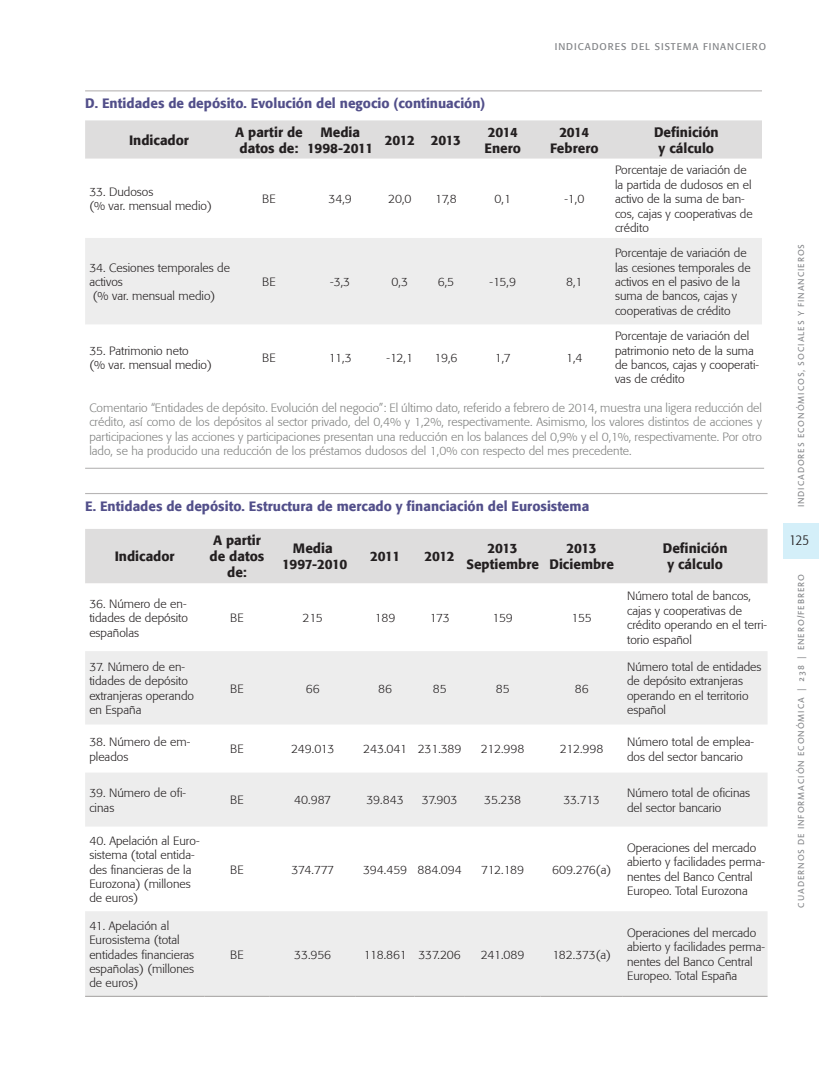
<style>
.page{position:relative;width:830px;height:1085px;background:#fff}
.page>*{position:absolute;margin:0;border:0;box-sizing:border-box;transform-origin:0 0}
.t1{font:300 condensed 15px "Formata";color:#231f20}
._02-Tabla__Encabezad{font:500 13.5px/16.2px "Formata";color:#231f20;text-align:center}
._01-Tabla__Titulo{font:500 13.5px "Formata";color:#524f8a}
._03-Tabla__Texto{font:300 12px/14.4px "Formata";color:#231f20}
._04-Tabla__Comentari{font:300 12px/14.4px "Formata";color:#7f807f;text-align:justify}
.t2{font:9.75px "Formata";letter-spacing:.1em;color:#808285}
.t3{font:9px "Linotype Aroma";letter-spacing:.1em;color:#808285}
</style>
<div class="page">
<div style="left:783px;top:523px;width:35px;height:35px;background:#d4eff9"></div>
<div style="left:85px;top:120px;width:676px;height:39px;background:#dedddd"></div>
<div style="left:85px;top:238px;width:676px;height:86px;background:#ededed"></div>
<hr style="left:85px;top:90px;width:676px;height:1px;background:#b7b5b5">
<hr style="left:85px;top:467px;width:678px;height:2px;background:#b7b5b5">
<div style="left:85px;top:529px;width:682px;height:54px;background:#dedddd"></div>
<svg style="left:85px;top:651px;width:682px;height:344px;fill:#ededed"></svg>
<hr style="left:85px;top:995px;width:119px;height:1px;background:#aba9a8">
<hr style="left:204px;top:995px;width:65px;height:1px;background:#aba9a8">
<hr style="left:269px;top:995px;width:86px;height:1px;background:#aba9a8">
<hr style="left:355px;top:995px;width:59px;height:1px;background:#aba9a8">
<hr style="left:414px;top:995px;width:50px;height:1px;background:#aba9a8">
<hr style="left:464px;top:995px;width:76px;height:1px;background:#aba9a8">
<hr style="left:540px;top:995px;width:82px;height:1px;background:#aba9a8">
<hr style="left:622px;top:995px;width:145px;height:1px;background:#aba9a8">
<hr style="left:85px;top:493px;width:682px;height:1px;background:#b7b5b5">
<p class="_01-Tabla__Titulo" style="left:85px;top:95px;width:401px">D. Entidades de depósito. Evolución del negocio (continuación)</p>
<p class="_02-Tabla__Encabezad" style="left:129px;top:132px;width:61px">Indicador</p>
<p class="_02-Tabla__Encabezad" style="left:235px;top:124px;width:69px">A partir de datos de:</p>
<p class="_02-Tabla__Encabezad" style="left:307px;top:124px;width:68px">Media<br>1998-2011</p>
<p class="_02-Tabla__Encabezad" style="left:384px;top:132px;width:32px">2012</p>
<p class="_02-Tabla__Encabezad" style="left:431px;top:132px;width:32px">2013</p>
<p class="_02-Tabla__Encabezad" style="left:487px;top:124px;width:32px">2014</p>
<p class="_02-Tabla__Encabezad" style="left:484px;top:140px;width:38px">Enero</p>
<p class="t2" style="left:554px;top:40px;width:213px">INDICADORES DEL SISTEMA FINANCIERO</p>
<p class="_02-Tabla__Encabezad" style="left:559px;top:124px;width:32px">2014</p>
<p class="_02-Tabla__Encabezad" style="left:550px;top:140px;width:50px">Febrero</p>
<p class="_02-Tabla__Encabezad" style="left:653px;top:124px;width:66px">Definición y cálculo</p>
<p class="_03-Tabla__Texto" style="left:89px;top:184px;width:124px">33. Dudosos<br>(% var. mensual medio)</p>
<p class="_03-Tabla__Texto" style="left:262px;top:192px;width:15px">BE</p>
<p class="_03-Tabla__Texto" style="left:328px;top:192px;width:25px">34,9</p>
<p class="_03-Tabla__Texto" style="left:388px;top:192px;width:25px">20,0</p>
<p class="_03-Tabla__Texto" style="left:435px;top:192px;width:23px">17,8</p>
<p class="_03-Tabla__Texto" style="left:494px;top:192px;width:18px">0,1</p>
<p class="_03-Tabla__Texto" style="left:564px;top:192px;width:21px">-1,0</p>
<p class="_03-Tabla__Texto" style="left:89px;top:260px;width:142px">34. Cesiones temporales de activos<br>(% var. mensual medio)</p>
<p class="_03-Tabla__Texto" style="left:262px;top:275px;width:15px">BE</p>
<p class="_03-Tabla__Texto" style="left:330px;top:275px;width:21px">-3,3</p>
<p class="_03-Tabla__Texto" style="left:391px;top:275px;width:18px">0,3</p>
<p class="_03-Tabla__Texto" style="left:437px;top:275px;width:18px">6,5</p>
<p class="_03-Tabla__Texto" style="left:489px;top:275px;width:28px">-15,9</p>
<p class="_03-Tabla__Texto" style="left:566px;top:275px;width:18px">8,1</p>
<p class="_03-Tabla__Texto" style="left:614px;top:163px;width:139px">Porcentaje de variación de la partida de dudosos en el activo de la suma de ban&shy;cos, cajas y cooperativas de crédito</p>
<p class="_03-Tabla__Texto" style="left:614px;top:246px;width:137px">Porcentaje de variación de las cesiones temporales de activos en el pasivo de la suma de bancos, cajas y cooperativas de crédito</p>
<p class="_03-Tabla__Texto" style="left:614px;top:329px;width:145px">Porcentaje de variación del patrimonio neto de la suma de bancos, cajas y cooperati&shy;vas de crédito</p>
<p class="_04-Tabla__Comentari" style="left:89px;top:400px;width:673px">Comentario “Entidades de depósito. Evolución del negocio”: El último dato, referido a febrero de 2014, muestra una ligera reducción del crédito, así como de los depósitos al sector privado, del 0,4% y 1,2%, respectivamente. Asimismo, los valores distintos de acciones y participaciones y las acciones y participaciones presentan una reducción en los balances del 0,9% y el 0,1%, respectivamente. Por otro lado, se ha producido una reducción de los préstamos dudosos del 1,0% con respecto del mes precedente.</p>
<p class="_03-Tabla__Texto" style="left:89px;top:343px;width:124px">35. Patrimonio neto<br>(% var. mensual medio)</p>
<p class="_03-Tabla__Texto" style="left:262px;top:350px;width:15px">BE</p>
<p class="_03-Tabla__Texto" style="left:328px;top:350px;width:24px">11,3</p>
<p class="_03-Tabla__Texto" style="left:386px;top:350px;width:28px">-12,1</p>
<p class="_03-Tabla__Texto" style="left:434px;top:350px;width:24px">19,6</p>
<p class="_03-Tabla__Texto" style="left:494px;top:350px;width:17px">1,7</p>
<p class="_03-Tabla__Texto" style="left:566px;top:350px;width:18px">1,4</p>
<p class="_01-Tabla__Titulo" style="left:85px;top:498px;width:505px">E. Entidades de depósito. Estructura de mercado y financiación del Eurosistema</p>
<p class="_02-Tabla__Encabezad" style="left:115px;top:548px;width:61px">Indicador</p>
<p class="_02-Tabla__Encabezad" style="left:209px;top:532px;width:56px">A partir de datos de:</p>
<p class="_02-Tabla__Encabezad" style="left:282px;top:540px;width:66px">Media<br>1997-2010</p>
<p class="_02-Tabla__Encabezad" style="left:370px;top:548px;width:32px">2011</p>
<p class="_02-Tabla__Encabezad" style="left:424px;top:548px;width:32px">2012</p>
<p class="_02-Tabla__Encabezad" style="left:487px;top:540px;width:32px">2013</p>
<p class="_02-Tabla__Encabezad" style="left:466px;top:556px;width:74px">Septiembre</p>
<p class="_02-Tabla__Encabezad" style="left:566px;top:540px;width:32px">2013</p>
<p class="_02-Tabla__Encabezad" style="left:549px;top:556px;width:66px">Diciembre</p>
<p class="_03-Tabla__Texto" style="left:89px;top:596px;width:100px">36. Número de en&shy;tidades de depósito españolas</p>
<p class="_03-Tabla__Texto" style="left:89px;top:659px;width:106px">37. Número de en&shy;tidades de depósito extranjeras operando en España</p>
<p class="_03-Tabla__Texto" style="left:230px;top:610px;width:15px">BE</p>
<p class="_03-Tabla__Texto" style="left:302px;top:610px;width:22px">215</p>
<p class="_03-Tabla__Texto" style="left:375px;top:610px;width:22px">189</p>
<p class="_03-Tabla__Texto" style="left:429px;top:610px;width:22px">173</p>
<p class="_03-Tabla__Texto" style="left:492px;top:610px;width:22px">159</p>
<p class="_03-Tabla__Texto" style="left:571px;top:610px;width:22px">155</p>
<p class="_03-Tabla__Texto" style="left:230px;top:681px;width:15px">BE</p>
<p class="_03-Tabla__Texto" style="left:305px;top:681px;width:15px">66</p>
<p class="_03-Tabla__Texto" style="left:378px;top:681px;width:15px">86</p>
<p class="_03-Tabla__Texto" style="left:432px;top:681px;width:15px">85</p>
<p class="_03-Tabla__Texto" style="left:495px;top:681px;width:15px">85</p>
<p class="_03-Tabla__Texto" style="left:574px;top:681px;width:15px">86</p>
<p class="_02-Tabla__Encabezad" style="left:662px;top:540px;width:66px">Definición y cálculo</p>
<p class="_03-Tabla__Texto" style="left:626px;top:589px;width:141px">Número total de bancos, cajas y cooperativas de crédito operando en el terri&shy;torio español</p>
<p class="_03-Tabla__Texto" style="left:626px;top:659px;width:136px">Número total de entidades de depósito extranjeras operando en el territorio español</p>
<p class="_03-Tabla__Texto" style="left:89px;top:734px;width:102px">38. Número de em&shy;pleados</p>
<p class="_03-Tabla__Texto" style="left:230px;top:742px;width:15px">BE</p>
<p class="_03-Tabla__Texto" style="left:291px;top:742px;width:45px">249.013</p>
<p class="_03-Tabla__Texto" style="left:363px;top:742px;width:45px">243.041</p>
<p class="_03-Tabla__Texto" style="left:417px;top:742px;width:45px">231.389</p>
<p class="_03-Tabla__Texto" style="left:480px;top:742px;width:45px">212.998</p>
<p class="_03-Tabla__Texto" style="left:559px;top:742px;width:45px">212.998</p>
<p class="_03-Tabla__Texto" style="left:626px;top:734px;width:128px">Número total de emplea&shy;dos del sector bancario</p>
<p class="_03-Tabla__Texto" style="left:89px;top:785px;width:98px">39. Número de ofi&shy;cinas</p>
<p class="_03-Tabla__Texto" style="left:230px;top:793px;width:15px">BE</p>
<p class="_03-Tabla__Texto" style="left:294px;top:793px;width:38px">40.987</p>
<p class="_03-Tabla__Texto" style="left:366px;top:793px;width:39px">39.843</p>
<p class="_03-Tabla__Texto" style="left:421px;top:793px;width:37px">37.903</p>
<p class="_03-Tabla__Texto" style="left:484px;top:793px;width:38px">35.238</p>
<p class="_03-Tabla__Texto" style="left:563px;top:793px;width:38px">33.713</p>
<p class="_03-Tabla__Texto" style="left:626px;top:785px;width:125px">Número total de oficinas del sector bancario</p>
<p class="_03-Tabla__Texto" style="left:89px;top:833px;width:112px">40. Apelación al Euro&shy;sistema (total entida&shy;des financieras de la<br>Eurozona) (millones de euros)</p>
<p class="_03-Tabla__Texto" style="left:626px;top:840px;width:139px">Operaciones del mercado abierto y facilidades perma&shy;nentes del Banco Central<br>Europeo. Total Eurozona</p>
<p class="_03-Tabla__Texto" style="left:230px;top:862px;width:15px">BE</p>
<p class="_03-Tabla__Texto" style="left:291px;top:862px;width:44px">374.777</p>
<p class="_03-Tabla__Texto" style="left:363px;top:862px;width:45px">394.459</p>
<p class="_03-Tabla__Texto" style="left:417px;top:862px;width:46px">884.094</p>
<p class="_03-Tabla__Texto" style="left:481px;top:862px;width:44px">712.189</p>
<p class="_03-Tabla__Texto" style="left:552px;top:862px;width:60px">609.276(a)</p>
<p class="_03-Tabla__Texto" style="left:89px;top:918px;width:106px">41. Apelación al<br>Eurosistema (total entidades financieras españolas) (millones de euros)</p>
<p class="_03-Tabla__Texto" style="left:230px;top:947px;width:15px">BE</p>
<p class="_03-Tabla__Texto" style="left:294px;top:947px;width:38px">33.956</p>
<p class="_03-Tabla__Texto" style="left:363px;top:947px;width:44px">118.861</p>
<p class="_03-Tabla__Texto" style="left:418px;top:947px;width:44px">337.206</p>
<p class="_03-Tabla__Texto" style="left:480px;top:947px;width:45px">241.089</p>
<p class="_03-Tabla__Texto" style="left:552px;top:947px;width:60px">182.373(a)</p>
<p class="_03-Tabla__Texto" style="left:626px;top:925px;width:139px">Operaciones del mercado abierto y facilidades perma&shy;nentes del Banco Central<br>Europeo. Total España</p>
<p class="t3" style="left:794px;top:507px;width:265px;rotate:-90deg">INDICADORES ECONÓMICOS, SOCIALES Y FINANCIEROS</p>
<p class="t1" style="left:789px;top:531px;width:21px">125</p>
<p class="t3" style="left:794px;top:907px;width:335px;rotate:-90deg">CUADERNOS DE INFORMACIÓN ECONÓMICA | 238 | ENERO/FEBRERO</p>
</div>
